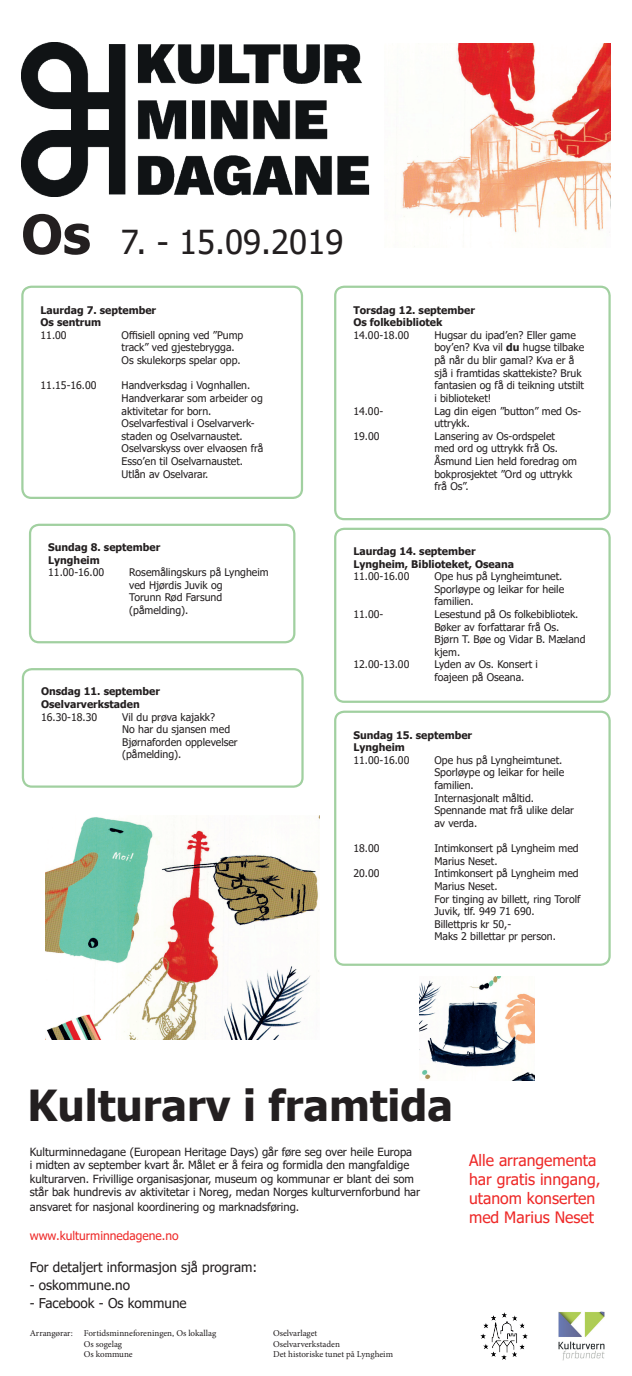
<style>
.page{position:relative;width:632px;height:1376px;background:#fff}
.page>*{position:absolute;margin:0;border:0;box-sizing:border-box;transform-origin:0 0}
.t1{font:700 54px "Tahoma";color:#231f20}
.t2{font:700 42.75px "Tahoma";color:#231f20}
.t3{font:33px "Tahoma";color:#231f20}
.t4{font:15.75px/18.9px "Tahoma";color:#ee2928}
.t5{font:13.5px "Tahoma";color:#231f20}
.t6{font:12px "Tahoma";color:#ee2928}
.t7{font:11.25px/13.7px "Tahoma";color:#231f20}
.t8{font:10.5px/12.6px "Tahoma";color:#231f20}
.t9{font:700 10.5px/12.6px "Tahoma";color:#231f20}
.t10{font:9px "Minion Pro";letter-spacing:-.005em;color:#231f20}
.s1{font-weight:700}
</style>
<div class="page">
<img style="left:21px;top:43px;width:348px;height:154px">
<div style="left:334px;top:710px;width:276px;height:256px;border:2px solid #a1d0a0;border-radius:9px"></div>
<div style="left:21px;top:286px;width:282px;height:213px;border:2px solid #a1d0a0;border-radius:9px"></div>
<div style="left:29px;top:524px;width:266px;height:119px;border:2px solid #a1d0a0;border-radius:9px"></div>
<div style="left:22px;top:668px;width:281px;height:119px;border:2px solid #a1d0a0;border-radius:9px"></div>
<div style="left:334px;top:286px;width:276px;height:234px;border:2px solid #a1d0a0;border-radius:9px"></div>
<div style="left:334px;top:528px;width:276px;height:175px;border:2px solid #a1d0a0;border-radius:9px"></div>
<img style="left:480px;top:1312px;width:48px;height:48px">
<img style="left:558px;top:1311px;width:46px;height:49px">
<img style="left:419px;top:976px;width:115px;height:104px">
<img style="left:401px;top:43px;width:209px;height:190px">
<img style="left:46px;top:816px;width:273px;height:223px">
<h1 class="t1" style="left:21px;top:196px;width:71px">Os</h1>
<h3 class="t3" style="left:121px;top:220px;width:224px">7. - 15.09.2019</h3>
<p class="t9" style="left:41px;top:304px;width:117px">Laurdag 7. september<br>Os sentrum</p>
<p class="t8" style="left:41px;top:329px;width:28px">11.00</p>
<p class="t8" style="left:122px;top:329px;width:123px">Offisiell opning ved ”Pump track” ved gjestebrygga.<br>Os skulekorps spelar opp.</p>
<p class="t8" style="left:41px;top:380px;width:58px">11.15-16.00</p>
<p class="t8" style="left:122px;top:380px;width:143px">Handverksdag i Vognhallen.<br>Handverkarar som arbeider og aktivitetar for born.<br>Oselvarfestival i Oselvarverk&shy;staden og Oselvarnaustet.<br>Oselvarskyss over elvaosen frå<br>Esso’en til Oselvarnaustet.<br>Utlån av Oselvarar.</p>
<p class="t9" style="left:353px;top:304px;width:123px">Torsdag 12. september<br>Os folkebibliotek</p>
<p class="t8" style="left:353px;top:329px;width:57px">14.00-18.00</p>
<p class="t8" style="left:434px;top:329px;width:151px">Hugsar du ipad’en? Eller game boy’en? Kva vil <span class="s1">du</span> hugse tilbake på når du blir gamal? Kva er å sjå i framtidas skattekiste? Bruk fantasien og få di teikning utstilt i biblioteket!</p>
<p class="t8" style="left:353px;top:405px;width:31px">14.00-</p>
<p class="t8" style="left:434px;top:405px;width:148px">Lag din eigen ”button” med Os&shy;uttrykk.</p>
<p class="t8" style="left:353px;top:430px;width:28px">19.00</p>
<p class="t8" style="left:434px;top:430px;width:144px">Lansering av Os-ordspelet med ord og uttrykk frå Os.<br>Åsmund Lien held foredrag om bokprosjektet ”Ord og uttrykk frå Os”.</p>
<p class="t9" style="left:48px;top:541px;width:114px">Sundag 8. september<br>Lyngheim</p>
<p class="t8" style="left:48px;top:566px;width:58px">11.00-16.00</p>
<p class="t8" style="left:129px;top:566px;width:141px">Rosemålingskurs på Lyngheim ved Hjørdis Juvik og<br>Torunn Rød Farsund (påmelding).</p>
<p class="t9" style="left:41px;top:685px;width:120px">Onsdag 11. september<br>Oselvarverkstaden</p>
<p class="t8" style="left:41px;top:711px;width:58px">16.30-18.30</p>
<p class="t8" style="left:122px;top:711px;width:117px">Vil du prøva kajakk?<br>No har du sjansen med<br>Bjørnaforden opplevelser (påmelding).</p>
<p class="t9" style="left:353px;top:545px;width:162px">Laurdag 14. september<br>Lyngheim, Biblioteket, Oseana</p>
<p class="t8" style="left:353px;top:570px;width:58px">11.00-16.00</p>
<p class="t8" style="left:434px;top:570px;width:131px">Ope hus på Lyngheimtunet.<br>Sporløype og leikar for heile familien.</p>
<p class="t8" style="left:353px;top:608px;width:31px">11.00-</p>
<p class="t8" style="left:434px;top:608px;width:153px">Lesestund på Os folkebibliotek.<br>Bøker av forfattarar frå Os.<br>Bjørn T. Bøe og Vidar B. Mæland kjem.</p>
<p class="t8" style="left:353px;top:659px;width:58px">12.00-13.00</p>
<p class="t8" style="left:434px;top:659px;width:105px">Lyden av Os. Konsert i foajeen på Oseana.</p>
<p class="t9" style="left:353px;top:729px;width:120px">Sundag 15. september<br>Lyngheim</p>
<p class="t8" style="left:353px;top:754px;width:58px">11.00-16.00</p>
<p class="t8" style="left:434px;top:754px;width:141px">Ope hus på Lyngheimtunet.<br>Sporløype og leikar for heile familien.<br>Internasjonalt måltid.<br>Spennande mat frå ulike delar av verda.</p>
<p class="t8" style="left:353px;top:842px;width:28px">18.00</p>
<p class="t8" style="left:434px;top:842px;width:146px">Intimkonsert på Lyngheim med<br>Marius Neset.</p>
<p class="t8" style="left:353px;top:867px;width:28px">20.00</p>
<p class="t8" style="left:434px;top:867px;width:147px">Intimkonsert på Lyngheim med<br>Marius Neset.<br>For tinging av billett, ring Torolf<br>Juvik, tlf. 949 71 690.<br>Billettpris kr 50,-<br>Maks 2 billettar pr person.</p>
<h2 class="t2" style="left:28px;top:1076px;width:427px">Kulturarv i framtida</h2>
<p class="t7" style="left:30px;top:1145px;width:392px">Kulturminnedagane (European Heritage Days) går føre seg over heile Europa<br>i midten av september kvart år. Målet er å feira og formidla den mangfaldige kulturarven. Frivillige organisasjonar, museum og kommunar er blant dei som står bak hundrevis av aktivitetar i Noreg, medan Norges kulturvernforbund har ansvaret for nasjonal koordinering og marknadsføring.</p>
<p class="t6" style="left:30px;top:1227px;width:150px">www.kulturminnedagene.no</p>
<p class="t5" style="left:30px;top:1258px;width:229px">For detaljert informasjon sjå program:</p>
<p class="t5" style="left:30px;top:1276px;width:102px">- oskommune.no</p>
<p class="t5" style="left:30px;top:1294px;width:158px">- Facebook - Os kommune</p>
<p class="t10" style="left:30px;top:1326px;width:188px">Arrangørar: Fortidsminneforeningen, Os lokallag</p>
<p class="t10" style="left:273px;top:1326px;width:46px">Oselvarlaget</p>
<p class="t10" style="left:84px;top:1337px;width:40px">Os sogelag</p>
<p class="t10" style="left:273px;top:1337px;width:68px">Oselvarverkstaden</p>
<p class="t10" style="left:84px;top:1348px;width:50px">Os kommune</p>
<p class="t10" style="left:273px;top:1348px;width:121px">Det historiske tunet på Lyngheim</p>
<h3 class="t4" style="left:469px;top:1151px;width:133px">Alle arrangementa har gratis inngang, utanom konserten med Marius Neset</h3>
</div>
